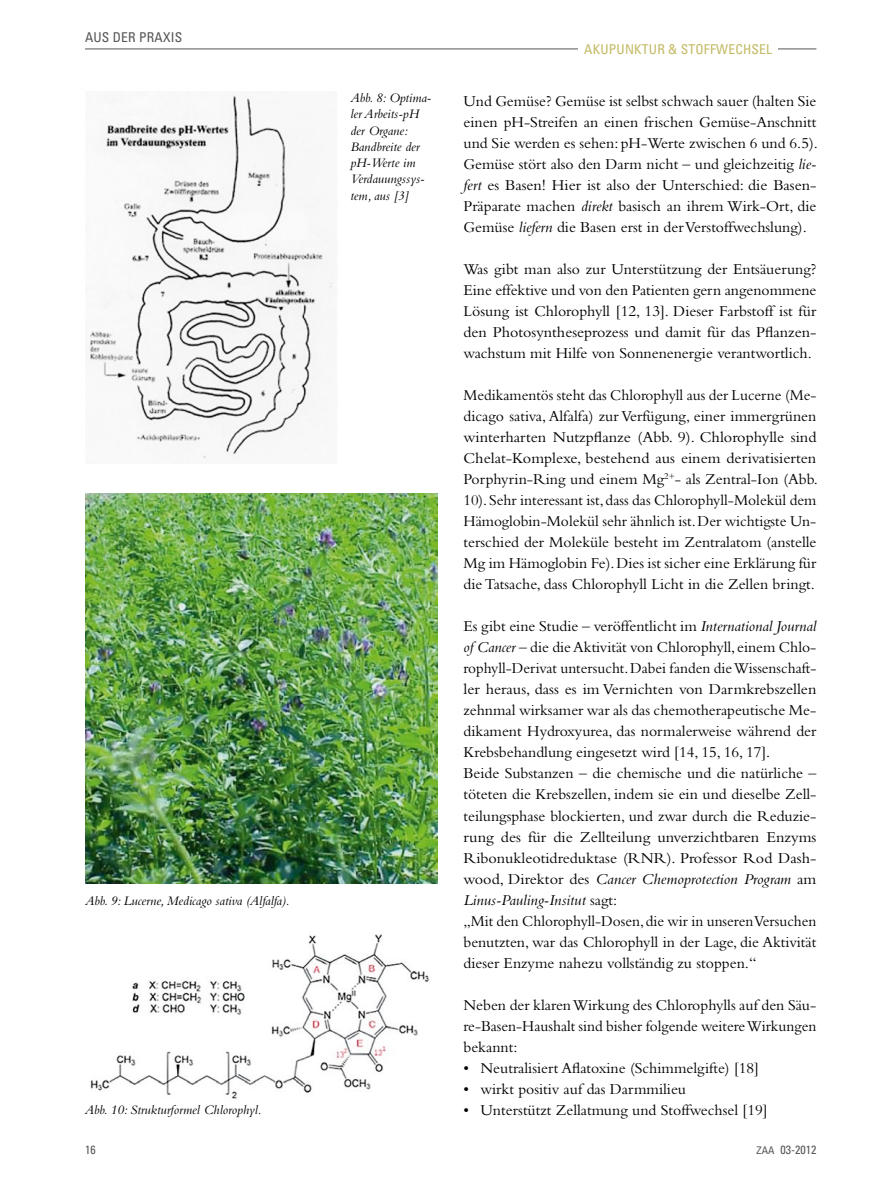
<style>
.page{position:relative;width:893px;height:1187px;background:#fff}
.page>*{position:absolute;margin:0;border:0;box-sizing:border-box;transform-origin:0 0}
.t1{font:15.75px/21px "Bembo";color:#000;text-align:justify}
.t2{font:italic 13.5px/16.2px "Bembo";color:#000}
.t3{font:condensed 13.5px "Univers LT";letter-spacing:.015em;color:#c3ba64}
.t4{font:condensed 13.5px "Univers LT";letter-spacing:.015em;color:#565656}
.t5{font:condensed 12px "Univers LT";color:#565656}
.s1{font-style:italic}
.s2{font-size:10.5px}
</style>
<div class="page">
<hr style="left:85px;top:49px;width:731px;height:1px;background:#565656">
<div style="left:578px;top:43px;width:200px;height:11px;background:#fff"></div>
<img style="left:85px;top:493px;width:353px;height:390px">
<img style="left:90px;top:934px;width:340px;height:165px">
<img style="left:87px;top:95px;width:246px;height:364px">
<p class="t4" style="left:85px;top:28px;width:99px">AUS DER PRAXIS</p>
<p class="t2" style="left:85px;top:892px;width:206px">Abb. 9: Lucerne, Medicago sativa (Alfalfa).</p>
<p class="t2" style="left:85px;top:1101px;width:179px">Abb. 10: Strukturformel Chlorophyl.</p>
<p class="t2" style="left:350px;top:90px;width:83px">Abb. 8: Optima&shy;ler Arbeits-pH der Organe:<br>Bandbreite der pH-Werte im<br>Verdauungssys&shy;tem, aus [3]</p>
<p class="t3" style="left:584px;top:40px;width:189px">AKUPUNKTUR &amp; STOFFWECHSEL</p>
<p class="t1" style="left:463px;top:90px;width:356px">Und Gemüse? Gemüse ist selbst schwach sauer (halten Sie einen pH-Streifen an einen frischen Gemüse-Anschnitt und Sie werden es sehen: pH-Werte zwischen 6 und 6.5).<br>Gemüse stört also den Darm nicht – und gleichzeitig <span class="s1">lie&shy;fert</span> es Basen! Hier ist also der Unterschied: die Basen-Präparate machen <span class="s1">direkt</span> basisch an ihrem Wirk-Ort, die Gemüse <span class="s1">liefern</span> die Basen erst in der Verstoffwechslung).</p>
<p class="t1" style="left:463px;top:258px;width:354px">Was gibt man also zur Unterstützung der Entsäuerung?<br>Eine effektive und von den Patienten gern angenommene Lösung ist Chlorophyll [12, 13]. Dieser Farbstoff ist für den Photosyntheseprozess und damit für das Pflanzen&shy;wachstum mit Hilfe von Sonnenenergie verantwortlich.</p>
<p class="t1" style="left:463px;top:384px;width:356px">Medikamentös steht das Chlorophyll aus der Lucerne (Me&shy;dicago sativa, Alfalfa) zur Verfügung, einer immergrünen winterharten Nutzpflanze (Abb. 9). Chlorophylle sind Chelat-Komplexe, bestehend aus einem derivatisierten Porphyrin-Ring und einem Mg<sup>2+</sup>- als Zentral-Ion (Abb.<br>10). Sehr interessant ist, dass das Chlorophyll-Molekül dem Hämoglobin-Molekül sehr ähnlich ist. Der wichtigste Un&shy;terschied der Moleküle besteht im Zentralatom (anstelle Mg im Hämoglobin Fe). Dies ist sicher eine Erklärung für die Tatsache, dass Chlorophyll Licht in die Zellen bringt.</p>
<p class="t1" style="left:463px;top:615px;width:354px;text-align:left">Es gibt eine Studie – veröffentlicht im <span class="s1">International Journal of Cancer</span> – die die Aktivität von Chlorophyll, einem Chlo&shy;rophyll-Derivat untersucht. Dabei fanden die Wissenschaft&shy;ler heraus, dass es im Vernichten von Darmkrebszellen zehnmal wirksamer war als das chemotherapeutische Me&shy;dikament Hydroxyurea, das normalerweise während der Krebsbehandlung eingesetzt wird [14, 15, 16, 17].<br>Beide Substanzen – die chemische und die natürliche – töteten die Krebszellen, indem sie ein und dieselbe Zell&shy;teilungsphase blockierten, und zwar durch die Reduzie&shy;rung des für die Zellteilung unverzichtbaren Enzyms Ribonukleotidreduktase (RNR). Professor Rod Dash&shy;wood, Direktor des <span class="s1">Cancer Chemoprotection Program</span> am <span class="s1">Linus-Pauling-Insitut</span> sagt:<br>„Mit den Chlorophyll-Dosen, die wir in unseren Versuchen benutzten, war das Chlorophyll in der Lage, die Aktivität dieser Enzyme nahezu vollständig zu stoppen.“</p>
<p class="t1" style="left:463px;top:993px;width:354px">Neben der klaren Wirkung des Chlorophylls auf den Säu-</p>
<p class="t1" style="left:463px;top:1014px;width:354px">re-Basen-Haushalt sind bisher folgende weitere Wirkungen</p>
<p class="t1" style="left:463px;top:1035px;width:55px">bekannt:</p>
<p class="t1" style="left:480px;top:1056px;width:280px">Neutralisiert Aflatoxine (Schimmelgifte) [18]</p>
<p class="t1" style="left:480px;top:1077px;width:207px">wirkt positiv auf das Darmmilieu</p>
<p class="t1" style="left:480px;top:1098px;width:288px">Unterstützt Zellatmung und Stoffwechsel [19]</p>
<p class="t5" style="left:85px;top:1141px;width:12px">16</p>
<p class="t5" style="left:756px;top:1141px;width:62px"><span class="s2">ZAA</span> 03-2012</p>
</div>
